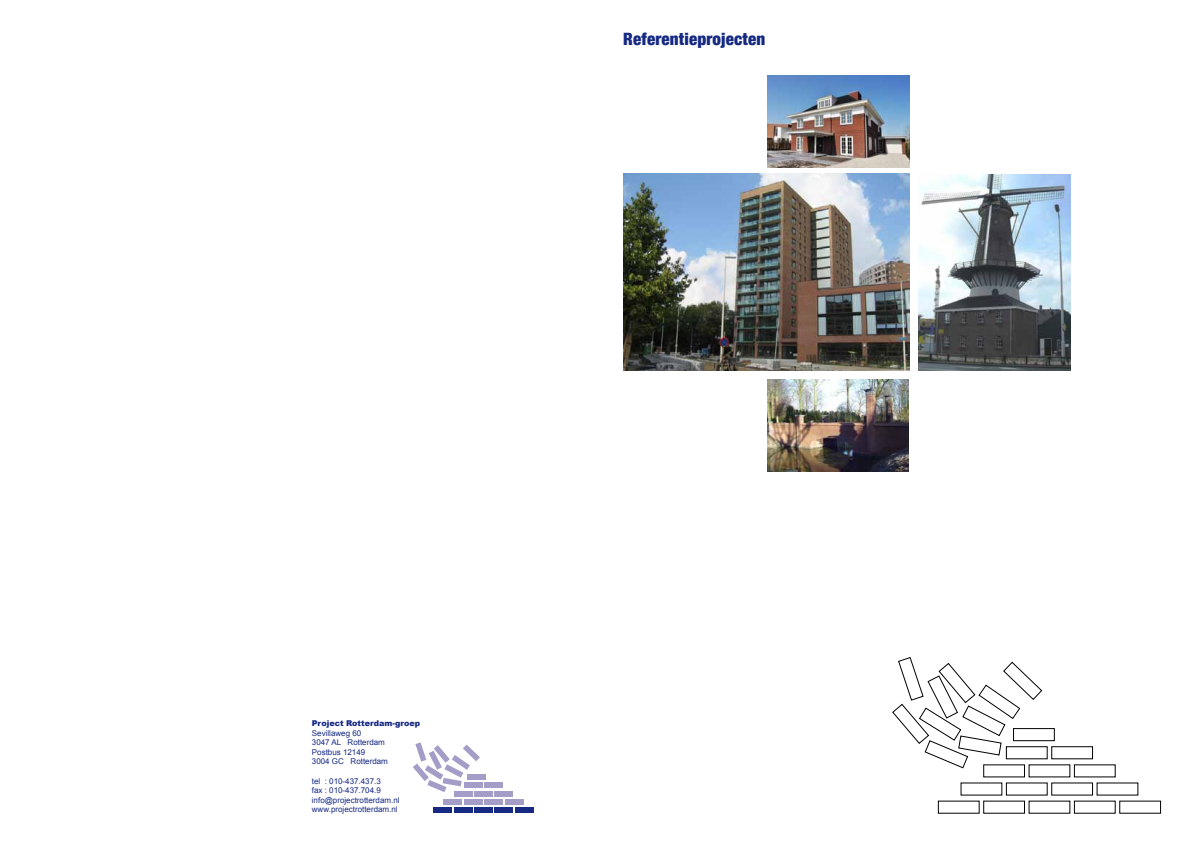
<style>
.page{position:relative;width:1191px;height:842px;background:#fff}
.page>*{position:absolute;margin:0;border:0;box-sizing:border-box;transform-origin:0 0}
.t1{font:900 condensed 17px "Helvetica Neue";letter-spacing:.01em;color:#162983}
.t2{font:8px/9.6px "Arial";color:#162983}
.t3{font:900 8px "Arial";color:#162983}
</style>
<div class="page">
<div style="left:1013px;top:728px;width:41px;height:13px;border:1px solid #000"></div>
<div style="left:1051px;top:746px;width:41px;height:13px;border:1px solid #000"></div>
<div style="left:1006px;top:746px;width:41px;height:13px;border:1px solid #000"></div>
<svg style="left:892px;top:657px;width:150px;height:112px"></svg>
<img style="left:623px;top:174px;width:286px;height:197px">
<img style="left:919px;top:174px;width:151px;height:197px">
<img style="left:768px;top:75px;width:141px;height:92px">
<img style="left:767px;top:379px;width:142px;height:92px">
<div style="left:467px;top:774px;width:19px;height:6px;background:#a49dc8"></div>
<div style="left:484px;top:783px;width:19px;height:5px;background:#a49dc8"></div>
<div style="left:464px;top:783px;width:18px;height:5px;background:#a49dc8"></div>
<div style="left:495px;top:791px;width:18px;height:5px;background:#a49dc8"></div>
<div style="left:474px;top:791px;width:19px;height:5px;background:#a49dc8"></div>
<div style="left:454px;top:791px;width:18px;height:5px;background:#a49dc8"></div>
<div style="left:505px;top:799px;width:18px;height:5px;background:#a49dc8"></div>
<div style="left:484px;top:799px;width:19px;height:5px;background:#a49dc8"></div>
<div style="left:464px;top:799px;width:18px;height:5px;background:#a49dc8"></div>
<div style="left:443px;top:799px;width:19px;height:5px;background:#a49dc8"></div>
<div style="left:515px;top:807px;width:18px;height:6px;background:#162983"></div>
<div style="left:495px;top:807px;width:18px;height:6px;background:#162983"></div>
<div style="left:474px;top:807px;width:19px;height:6px;background:#162983"></div>
<div style="left:454px;top:807px;width:18px;height:6px;background:#162983"></div>
<div style="left:433px;top:807px;width:19px;height:6px;background:#162983"></div>
<svg style="left:413px;top:742px;width:67px;height:50px"></svg>
<h1 class="t1" style="left:623px;top:28px;width:143px">Referentieprojecten</h1>
<p class="t3" style="left:312px;top:717px;width:110px">Project Rotterdam-groep</p>
<p class="t2" style="left:312px;top:728px;width:78px">Sevillaweg 60<br>3047 AL Rotterdam<br>Postbus 12149<br>3004 GC Rotterdam</p>
<p class="t2" style="left:312px;top:776px;width:89px">tel : 010-437.437.3<br>fax : 010-437.704.9 info@projectrotterdam.nl www.projectrotterdam.nl</p>
</div>
